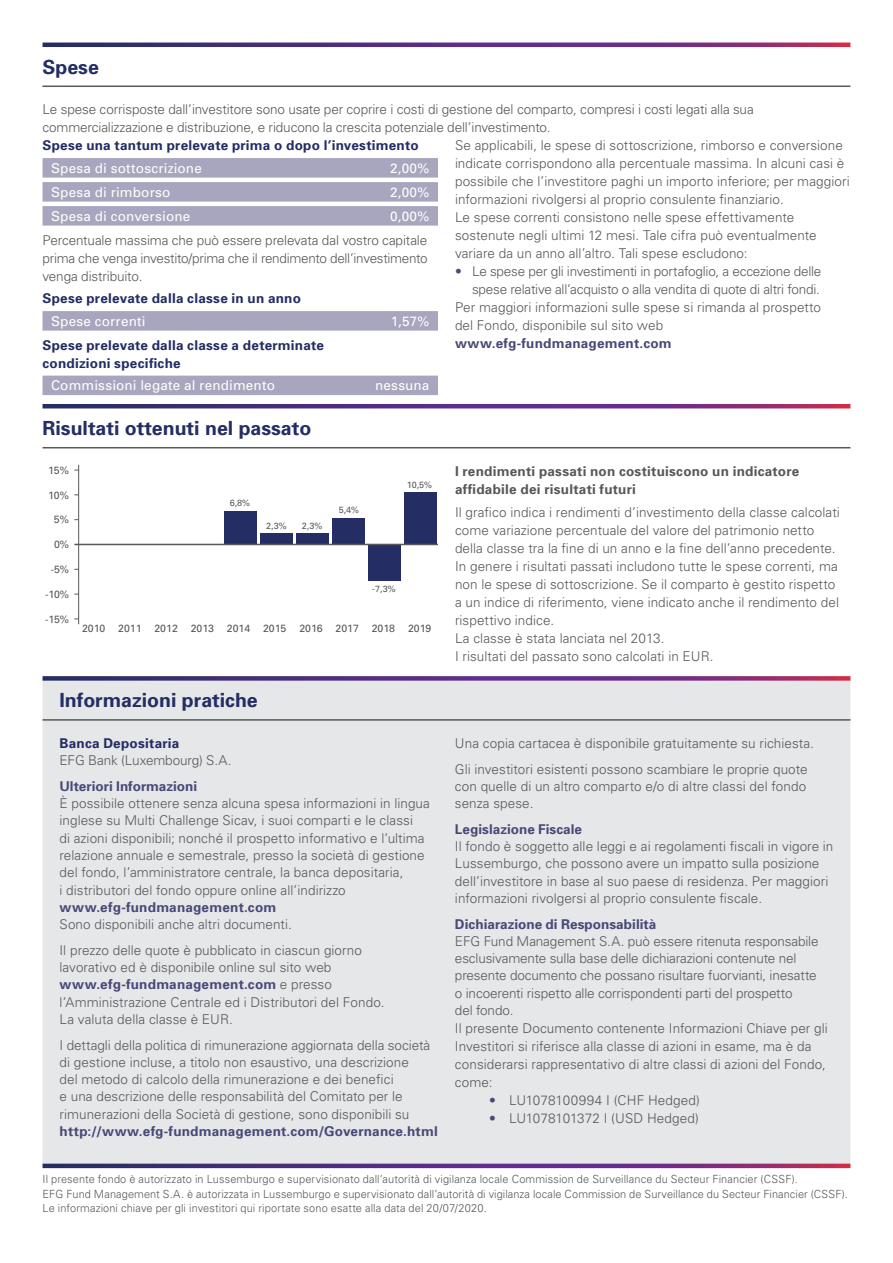
<style>
.page{position:relative;width:893px;height:1263px;background:#fff}
.page>*{position:absolute;margin:0;border:0;box-sizing:border-box;transform-origin:0 0}
.t1{font:700 19.5px "Univers";color:#242d64}
.t2{font:300 13.5px/18px "Univers";letter-spacing:.005em;color:#57585a}
.t3{font:700 13.5px "Univers";letter-spacing:.01em;color:#484977}
.t4{font:700 13.5px/18px "Univers";letter-spacing:.015em;color:#242d64}
.t5{font:13.5px "Univers";letter-spacing:.015em;color:#fff}
.t6{font:300 13.5px "Univers";letter-spacing:-.02em;color:#57585a}
.t7{font:700 13.5px/18px "Univers";letter-spacing:.02em;color:#57585a}
.t8{font:300 11.25px/14.2px "Univers";letter-spacing:.01em;color:#57585a}
.t9{font:10.5px "Univers";color:#57585a}
.t10{font:9px "Univers";color:#57585a}
.s1{color:#484977}
.s2{font-weight:700;color:#484977}
</style>
<div class="page">
<svg style="left:43px;top:43px;width:807px;height:4px;background:#5e2c7a"></svg>
<hr style="left:43px;top:86px;width:807px;height:1px;background:#57585a">
<div style="left:43px;top:158px;width:395px;height:20px;background:#a8a6be"></div>
<div style="left:43px;top:182px;width:395px;height:20px;background:#a8a6be"></div>
<div style="left:43px;top:206px;width:395px;height:20px;background:#a8a6be"></div>
<div style="left:43px;top:311px;width:395px;height:20px;background:#a8a6be"></div>
<div style="left:43px;top:376px;width:395px;height:19px;background:#a8a6be"></div>
<div style="left:43px;top:681px;width:807px;height:483px;background:#e6e7e9"></div>
<svg style="left:43px;top:676px;width:807px;height:5px;background:#6c4085"></svg>
<hr style="left:43px;top:719px;width:807px;height:2px;background:#57585a">
<svg style="left:43px;top:1164px;width:807px;height:4px;background:#5e2c7a"></svg>
<svg style="left:43px;top:404px;width:395px;height:4px;background:#402d75"></svg>
<hr style="left:438px;top:404px;width:17px;height:4px;background:#5e2d8b">
<svg style="left:455px;top:404px;width:395px;height:4px;background:#7c2c7e"></svg>
<hr style="left:43px;top:447px;width:395px;height:1px;background:#57585a">
<svg style="left:438px;top:447px;width:17px;height:1px"></svg>
<hr style="left:455px;top:447px;width:395px;height:1px;background:#57585a">
<div style="left:224px;top:511px;width:33px;height:33px;background:#242d64"></div>
<div style="left:260px;top:533px;width:32px;height:11px;background:#242d64"></div>
<div style="left:296px;top:533px;width:32px;height:11px;background:#242d64"></div>
<div style="left:332px;top:518px;width:32px;height:26px;background:#242d64"></div>
<div style="left:368px;top:544px;width:32px;height:37px;background:#242d64"></div>
<div style="left:404px;top:492px;width:32px;height:52px;background:#242d64"></div>
<hr style="left:74px;top:544px;width:364px;height:1px;background:#57585a">
<hr style="left:78px;top:465px;width:1px;height:159px;background:#57585a">
<h1 class="t1" style="left:43px;top:54px;width:58px">Spese</h1>
<p class="t2" style="left:43px;top:100px;width:713px">Le spese corrisposte dall’investitore sono usate per coprire i costi di gestione del comparto, compresi i costi legati alla sua commercializzazione e distribuzione, e riducono la crescita potenziale dell’investimento.</p>
<p class="t4" style="left:43px;top:136px;width:378px">Spese una tantum prelevate prima o dopo l’investimento</p>
<p class="t5" style="left:51px;top:159px;width:152px">Spesa di sottoscrizione</p>
<p class="t5" style="left:390px;top:159px;width:41px">2,00%</p>
<p class="t5" style="left:51px;top:183px;width:121px">Spesa di rimborso</p>
<p class="t5" style="left:390px;top:183px;width:41px">2,00%</p>
<p class="t5" style="left:51px;top:207px;width:141px">Spesa di conversione</p>
<p class="t5" style="left:390px;top:207px;width:41px">0,00%</p>
<p class="t2" style="left:43px;top:231px;width:387px;text-align:justify">Percentuale massima che può essere prelevata dal vostro capitale prima che venga investito/prima che il rendimento dell’investimento venga distribuito.</p>
<p class="t4" style="left:43px;top:289px;width:260px">Spese prelevate dalla classe in un anno</p>
<p class="t5" style="left:51px;top:312px;width:96px">Spese correnti</p>
<p class="t5" style="left:391px;top:312px;width:40px">1,57%</p>
<p class="t4" style="left:43px;top:335px;width:283px">Spese prelevate dalla classe a determinate condizioni specifiche</p>
<p class="t5" style="left:51px;top:377px;width:225px">Commissioni legate al rendimento</p>
<p class="t5" style="left:375px;top:377px;width:56px">nessuna</p>
<p class="t2" style="left:455px;top:136px;width:396px">Se applicabili, le spese di sottoscrizione, rimborso e conversione indicate corrispondono alla percentuale massima. In alcuni casi è possibile che l’investitore paghi un importo inferiore; per maggiori informazioni rivolgersi al proprio consulente finanziario.<br>Le spese correnti consistono nelle spese effettivamente sostenute negli ultimi 12 mesi. Tale cifra può eventualmente variare da un anno all’altro. Tali spese escludono:</p>
<p class="t6" style="left:455px;top:263px;width:368px"><span class="s1">•</span> Le spese per gli investimenti in portafoglio, a eccezione delle</p>
<p class="t6" style="left:472px;top:281px;width:349px">spese relative all’acquisto o alla vendita di quote di altri fondi.</p>
<p class="t2" style="left:455px;top:298px;width:368px">Per maggiori informazioni sulle spese si rimanda al prospetto</p>
<p class="t2" style="left:455px;top:316px;width:210px">del Fondo, disponibile sul sito web</p>
<p class="t3" style="left:455px;top:335px;width:218px">www.efg-fundmanagement.com</p>
<h1 class="t1" style="left:43px;top:415px;width:270px">Risultati ottenuti nel passato</h1>
<p class="t9" style="left:48px;top:464px;width:23px">15%</p>
<p class="t9" style="left:48px;top:489px;width:23px">10%</p>
<p class="t9" style="left:54px;top:513px;width:17px">5%</p>
<p class="t9" style="left:54px;top:538px;width:16px">0%</p>
<p class="t9" style="left:51px;top:563px;width:20px">-5%</p>
<p class="t9" style="left:45px;top:588px;width:25px">-10%</p>
<p class="t9" style="left:45px;top:613px;width:25px">-15%</p>
<p class="t10" style="left:230px;top:498px;width:22px">6,8%</p>
<p class="t10" style="left:266px;top:520px;width:22px">2,3%</p>
<p class="t10" style="left:302px;top:520px;width:22px">2,3%</p>
<p class="t10" style="left:339px;top:505px;width:22px">5,4%</p>
<p class="t10" style="left:407px;top:479px;width:27px">10,5%</p>
<p class="t10" style="left:372px;top:583px;width:25px">-7,3%</p>
<p class="t9" style="left:82px;top:622px;width:351px">2010 2011 2012 2013 2014 2015 2016 2017 2018 2019</p>
<h1 class="t1" style="left:60px;top:688px;width:200px">Informazioni pratiche</h1>
<p class="t4" style="left:60px;top:734px;width:121px">Banca Depositaria</p>
<p class="t2" style="left:60px;top:751px;width:174px">EFG Bank (Luxembourg) S.A.</p>
<p class="t3" style="left:60px;top:777px;width:139px">Ulteriori Informazioni</p>
<p class="t2" style="left:60px;top:794px;width:372px;line-height:17.2px">È possibile ottenere senza alcuna spesa informazioni in lingua inglese su Multi Challenge Sicav, i suoi comparti e le classi<br>di azioni disponibili; nonché il prospetto informativo e l’ultima relazione annuale e semestrale, presso la società di gestione del fondo, l’amministratore centrale, la banca depositaria,<br>i distributori del fondo oppure online all’indirizzo</p>
<p class="t3" style="left:60px;top:898px;width:218px">www.efg-fundmanagement.com</p>
<p class="t2" style="left:60px;top:911px;width:304px;line-height:25.8px">Sono disponibili anche altri documenti.<br>Il prezzo delle quote è pubblicato in ciascun giorno</p>
<p class="t2" style="left:60px;top:958px;width:327px;line-height:17.2px">lavorativo ed è disponibile online sul sito web <span class="s2">www.efg-fundmanagement.com</span> e presso l’Amministrazione Centrale ed i Distributori del Fondo.<br>La valuta della classe è EUR.</p>
<p class="t2" style="left:60px;top:1036px;width:372px;line-height:17.2px">I dettagli della politica di rimunerazione aggiornata della società di gestione incluse, a titolo non esaustivo, una descrizione del metodo di calcolo della rimunerazione e dei benefici<br>e una descrizione delle responsabilità del Comitato per le rimunerazioni della Società di gestione, sono disponibili su</p>
<p class="t3" style="left:60px;top:1122px;width:380px">http://www.efg-fundmanagement.com/Governance.html</p>
<p class="t7" style="left:455px;top:462px;width:346px">I rendimenti passati non costituiscono un indicatore affidabile dei risultati futuri</p>
<p class="t2" style="left:455px;top:503px;width:386px">Il grafico indica i rendimenti d’investimento della classe calcolati come variazione percentuale del valore del patrimonio netto della classe tra la fine di un anno e la fine dell’anno precedente.<br>In genere i risultati passati includono tutte le spese correnti, ma non le spese di sottoscrizione. Se il comparto è gestito rispetto a un indice di riferimento, viene indicato anche il rendimento del rispettivo indice.<br>La classe è stata lanciata nel 2013.<br>I risultati del passato sono calcolati in EUR.</p>
<p class="t2" style="left:455px;top:730px;width:361px;line-height:25.8px">Una copia cartacea è disponibile gratuitamente su richiesta.<br>Gli investitori esistenti possono scambiare le proprie quote</p>
<p class="t2" style="left:455px;top:777px;width:353px;line-height:17.2px">con quelle di un altro comparto e/o di altre classi del fondo senza spese.</p>
<p class="t3" style="left:455px;top:820px;width:129px">Legislazione Fiscale</p>
<p class="t2" style="left:455px;top:837px;width:380px;line-height:17.2px">Il fondo è soggetto alle leggi e ai regolamenti fiscali in vigore in Lussemburgo, che possono avere un impatto sulla posizione dell’investitore in base al suo paese di residenza. Per maggiori informazioni rivolgersi al proprio consulente fiscale.</p>
<p class="t3" style="left:455px;top:915px;width:203px">Dichiarazione di Responsabilità</p>
<p class="t2" style="left:455px;top:932px;width:374px;line-height:17.5px">EFG Fund Management S.A. può essere ritenuta responsabile esclusivamente sulla base delle dichiarazioni contenute nel presente documento che possano risultare fuorvianti, inesatte<br>o incoerenti rispetto alle corrispondenti parti del prospetto<br>del fondo.<br>Il presente Documento contenente Informazioni Chiave per gli Investitori si riferisce alla classe di azioni in esame, ma è da considerarsi rappresentativo di altre classi di azioni del Fondo, come:</p>
<p class="t2" style="left:489px;top:1091px;width:212px"><span class="s1">•</span> LU1078100994 I (CHF Hedged)</p>
<p class="t2" style="left:489px;top:1109px;width:211px"><span class="s1">•</span> LU1078101372 I (USD Hedged)</p>
<p class="t8" style="left:43px;top:1172px;width:807px">Il presente fondo è autorizzato in Lussemburgo e supervisionato dall’autorità di vigilanza locale Commission de Surveillance du Secteur Financier (CSSF).<br>EFG Fund Management S.A. è autorizzata in Lussemburgo e supervisionato dall’autorità di vigilanza locale Commission de Surveillance du Secteur Financier (CSSF).<br>Le informazioni chiave per gli investitori qui riportate sono esatte alla data del 20/07/2020.</p>
</div>
